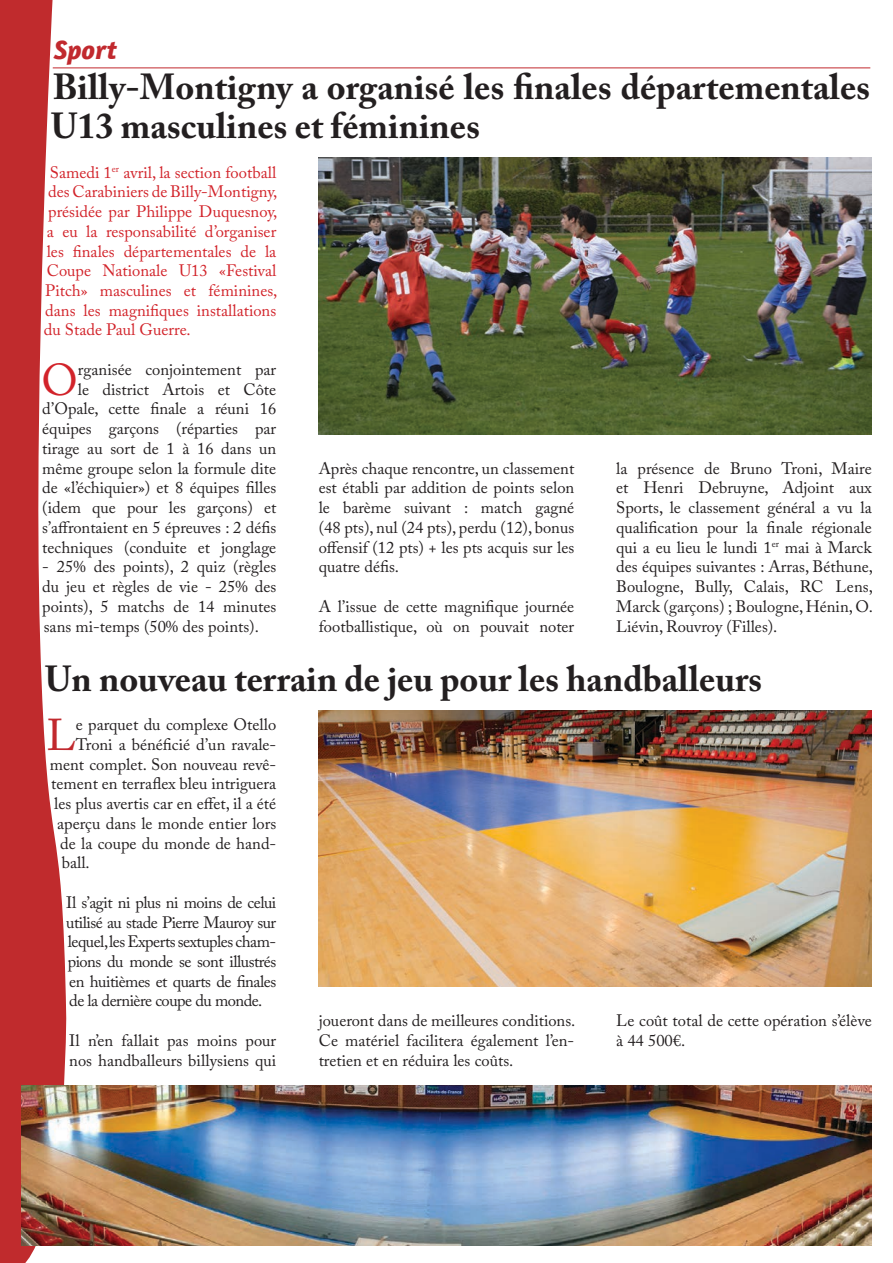
<style>
.page{position:relative;width:893px;height:1263px;background:#fff}
.page>*{position:absolute;margin:0;border:0;box-sizing:border-box;transform-origin:0 0}
.Corps_class__-_lettr{font:44.25px "Adobe Caslon Pro";color:#c1292e}
.Corps_class{font:44.25px "Adobe Caslon Pro";color:#d2232a}
.Titre{font:700 36px/39.5px "Adobe Caslon Pro";color:#231f20}
.Rubrique{font:italic 700 27px "Amaranth";color:#c1292e}
.Corps_class-2{font:16.5px/19.8px "Adobe Caslon Pro";color:#231f20;text-align:justify}
.Corps_class__-_lettr-2{font:16.5px/19.8px "Adobe Caslon Pro";color:#d2232a;text-align:justify}
.Corps_class__-_lettr-3{font:16.5px "Adobe Caslon Pro";color:#231f20}
</style>
<div class="page">
<svg style="left:0;top:0;width:66px;height:1263px;fill:#c02b2d"></svg>
<img style="left:319px;top:710px;width:553px;height:277px">
<hr style="left:53px;top:68px;width:817px;height:1px;background:#c1292e">
<img style="left:319px;top:158px;width:553px;height:276px">
<img style="left:21px;top:1085px;width:851px;height:160px">
<p class="Rubrique" style="left:54px;top:33px;width:64px">Sport</p>
<p class="Titre" style="left:51px;top:67px;width:820px">Billy-Montigny a organisé les finales départementales<br>U13 masculines et féminines</p>
<p class="Corps_class__-_lettr-2" style="left:44px;top:162px;width:235px;text-indent:6px">Samedi 1<sup>er</sup> avril, la section football des Carabiniers de Billy-Montigny, présidée par Philippe Duquesnoy, a eu la responsabilité d’organiser les finales départementales de la Coupe Nationale U13 «Festival Pitch» masculines et féminines, dans les magnifiques installations du Stade Paul Guerre.</p>
<p class="Corps_class" style="left:42px;top:353px;width:38px">O</p>
<p class="Corps_class-2" style="left:42px;top:359px;width:236px;text-align:right">rganisée conjointement par<br>le district Artois et Côte d’Opale, cette finale a réuni 16 équipes garçons (réparties par tirage au sort de 1 à 16 dans un même groupe selon la formule dite de «l’échiquier») et 8 équipes filles (idem que pour les garçons) et s’affrontaient en 5 épreuves : 2 défis techniques (conduite et jonglage</p>
<p class="Corps_class-2" style="left:42px;top:557px;width:236px">- 25% des points), 2 quiz (règles du jeu et règles de vie - 25% des points), 5 matchs de 14 minutes sans mi-temps (50% des points).</p>
<p class="Corps_class-2" style="left:319px;top:458px;width:257px">Après chaque rencontre, un classement est établi par addition de points selon le barème suivant : match gagné (48 pts), nul (24 pts), perdu (12), bonus offensif (12 pts) + les pts acquis sur les quatre défis.</p>
<p class="Corps_class-2" style="left:319px;top:596px;width:257px">A l’issue de cette magnifique journée footballistique, où on pouvait noter</p>
<p class="Corps_class-2" style="left:616px;top:458px;width:258px">la présence de Bruno Troni, Maire et Henri Debruyne, Adjoint aux Sports, le classement général a vu la qualification pour la finale régionale qui a eu lieu le lundi 1<sup>er</sup> mai à Marck des équipes suivantes : Arras, Béthune, Boulogne, Bully, Calais, RC Lens, Marck (garçons) ; Boulogne, Hénin, O.<br>Liévin, Rouvroy (Filles).</p>
<p class="Titre" style="left:45px;top:658px;width:718px">Un nouveau terrain de jeu pour les handballeurs</p>
<p class="Corps_class__-_lettr" style="left:47px;top:709px;width:31px">L</p>
<p class="Corps_class__-_lettr-3" style="left:76px;top:715px;width:202px">e parquet du complexe Otello</p>
<p class="Corps_class__-_lettr-3" style="left:76px;top:734px;width:202px">Troni a bénéficié d’un ravale-</p>
<p class="Corps_class__-_lettr-3" style="left:50px;top:754px;width:228px">ment complet. Son nouveau revê-</p>
<p class="Corps_class__-_lettr-3" style="left:51px;top:774px;width:226px">tement en terraflex bleu intriguera</p>
<p class="Corps_class__-_lettr-3" style="left:54px;top:794px;width:223px">les plus avertis car en effet, il a été</p>
<p class="Corps_class__-_lettr-3" style="left:57px;top:813px;width:221px">aperçu dans le monde entier lors</p>
<p class="Corps_class__-_lettr-3" style="left:60px;top:833px;width:218px">de la coupe du monde de hand-</p>
<p class="Corps_class__-_lettr-3" style="left:62px;top:853px;width:30px">ball.</p>
<p class="Corps_class-2" style="left:66px;top:892px;width:212px">Il s’agit ni plus ni moins de celui utilisé au stade Pierre Mauroy sur lequel, les Experts sextuples cham&shy;pions du monde se sont illustrés en huitièmes et quarts de finales de la dernière coupe du monde.</p>
<p class="Corps_class-2" style="left:69px;top:1030px;width:208px">Il n’en fallait pas moins pour nos handballeurs billysiens qui</p>
<p class="Corps_class-2" style="left:319px;top:1010px;width:258px">joueront dans de meilleures conditions.<br>Ce matériel facilitera également l’en&shy;tretien et en réduira les coûts.</p>
<p class="Corps_class-2" style="left:616px;top:1010px;width:257px">Le coût total de cette opération s’élève à 44 500€.</p>
</div>
